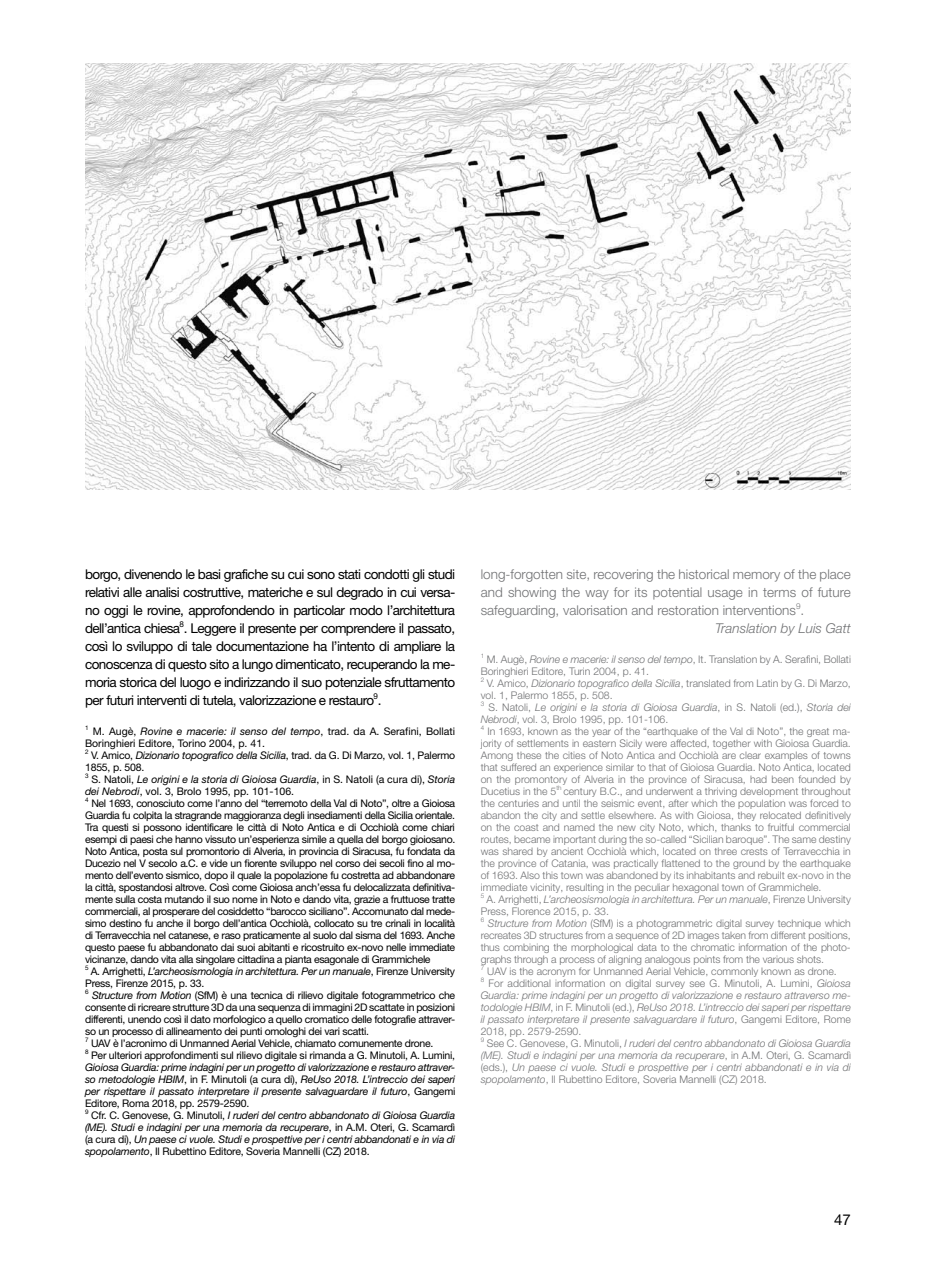
<style>
.page{position:relative;width:936px;height:1263px;background:#fff}
.page>*{position:absolute;margin:0;border:0;box-sizing:border-box;transform-origin:0 0}
.t1{font:15px "Helvetica Neue LT Pro";color:#000}
.t2{font:13.5px/18px "Helvetica Neue LT Pro";letter-spacing:-.04em;color:#000;text-align:justify}
.t3{font:300 13.5px "Helvetica Neue LT Pro";color:#707173}
.t4{font:italic 300 13.5px "Helvetica Neue LT Pro";color:#707173}
.t5{font:10.5px/12px "Helvetica Neue LT Pro";letter-spacing:-.035em;color:#000}
.t6{font:300 10.5px/12px "Helvetica Neue LT Pro";color:#707173}
.s1{font-style:italic}
</style>
<div class="page">
<img style="left:85px;top:64px;width:765px;height:425px">
<p class="t2" style="left:85px;top:564px;width:371px">borgo, divenendo le basi grafiche su cui sono stati condotti gli studi relativi alle analisi costruttive, materiche e sul degrado in cui versa&shy;no oggi le rovine, approfondendo in particolar modo l’architettura dell’antica chiesa<sup>8</sup>. Leggere il presente per comprendere il passato, così lo sviluppo di tale documentazione ha l’intento di ampliare la conoscenza di questo sito a lungo dimenticato, recuperando la me&shy;moria storica del luogo e indirizzando il suo potenziale sfruttamento per futuri interventi di tutela, valorizzazione e restauro<sup>9</sup>.</p>
<p class="t5" style="left:85px;top:725px;width:372px"><sup>1</sup> M. Augè, <span class="s1">Rovine e macerie: il senso del tempo</span>, trad. da A. Serafini, Bollati Boringhieri Editore, Torino 2004, p. 41.<br><sup>2</sup> V. Amico, <span class="s1">Dizionario topografico della Sicilia</span>, trad. da G. Di Marzo, vol. 1, Palermo 1855, p. 508.<br><sup>3</sup> S. Natoli, <span class="s1">Le origini e la storia di Gioiosa Guardia</span>, in S. Natoli (a cura di), <span class="s1">Storia dei Nebrodi</span>, vol. 3, Brolo 1995, pp. 101-106.<br><sup>4</sup> Nel 1693, conosciuto come l’anno del “terremoto della Val di Noto”, oltre a Gioiosa Guardia fu colpita la stragrande maggioranza degli insediamenti della Sicilia orientale.<br>Tra questi si possono identificare le città di Noto Antica e di Occhiolà come chiari esempi di paesi che hanno vissuto un’esperienza simile a quella del borgo gioiosano.<br>Noto Antica, posta sul promontorio di Alveria, in provincia di Siracusa, fu fondata da Ducezio nel V secolo a.C. e vide un fiorente sviluppo nel corso dei secoli fino al mo&shy;mento dell’evento sismico, dopo il quale la popolazione fu costretta ad abbandonare la città, spostandosi altrove. Così come Gioiosa anch’essa fu delocalizzata definitiva&shy;mente sulla costa mutando il suo nome in Noto e dando vita, grazie a fruttuose tratte commerciali, al prosperare del cosiddetto “barocco siciliano”. Accomunato dal mede&shy;simo destino fu anche il borgo dell’antica Occhiolà, collocato su tre crinali in località di Terravecchia nel catanese, e raso praticamente al suolo dal sisma del 1693. Anche questo paese fu abbandonato dai suoi abitanti e ricostruito ex-novo nelle immediate vicinanze, dando vita alla singolare cittadina a pianta esagonale di Grammichele<br><sup>5</sup> A. Arrighetti, <span class="s1">L’archeosismologia in architettura. Per un manuale</span>, Firenze University Press, Firenze 2015, p. 33.<br><sup>6</sup> <span class="s1">Structure from Motion</span> (SfM) è una tecnica di rilievo digitale fotogrammetrico che consente di ricreare strutture 3D da una sequenza di immagini 2D scattate in posizioni differenti, unendo così il dato morfologico a quello cromatico delle fotografie attraver&shy;so un processo di allineamento dei punti omologhi dei vari scatti.<br><sup>7</sup> UAV è l’acronimo di Unmanned Aerial Vehicle, chiamato comunemente drone.<br><sup>8</sup> Per ulteriori approfondimenti sul rilievo digitale si rimanda a G. Minutoli, A. Lumini, <span class="s1">Gioiosa Guardia: prime indagini per un progetto di valorizzazione e restauro attraver&shy;so metodologie HBIM</span>, in F. Minutoli (a cura di), <span class="s1">ReUso 2018. L’intreccio dei saperi per rispettare il passato interpretare il presente salvaguardare il futuro</span>, Gangemi Editore, Roma 2018, pp. 2579-2590.<br><sup>9</sup> Cfr. C. Genovese, G. Minutoli, <span class="s1">I ruderi del centro abbandonato di Gioiosa Guardia (ME). Studi e indagini per una memoria da recuperare</span>, in A.M. Oteri, G. Scamardì (a cura di), <span class="s1">Un paese ci vuole. Studi e prospettive per i centri abbandonati e in via di spopolamento</span>, Il Rubettino Editore, Soveria Mannelli (CZ) 2018.</p>
<p class="t3" style="left:480px;top:565px;width:371px">long-forgotten site, recovering the historical memory of the place</p>
<p class="t3" style="left:480px;top:583px;width:371px">and showing the way for its potential usage in terms of future</p>
<p class="t3" style="left:480px;top:601px;width:325px">safeguarding, valorisation and restoration interventions<sup>9</sup>.</p>
<p class="t4" style="left:715px;top:620px;width:137px">Translation by Luis Gatt</p>
<p class="t6" style="left:480px;top:653px;width:371px"><sup>1</sup> M. Augè, <span class="s1">Rovine e macerie: il senso del tempo</span>, It. Translation by A. Serafini, Bollati Boringhieri Editore, Turin 2004, p. 41.<br><sup>2</sup> V. Amico, <span class="s1">Dizionario topografico della Sicilia</span>, translated from Latin by G. Di Marzo, vol. 1, Palermo 1855, p. 508.<br><sup>3</sup> S. Natoli, <span class="s1">Le origini e la storia di Gioiosa Guardia</span>, in S. Natoli (ed.), <span class="s1">Storia dei Nebrodi</span>, vol. 3, Brolo 1995, pp. 101-106.<br><sup>4</sup> In 1693, known as the year of the “earthquake of the Val di Noto”, the great ma&shy;jority of settlements in eastern Sicily were affected, together with Gioiosa Guardia.<br>Among these the cities of Noto Antica and Occhiolà are clear examples of towns that suffered an experience similar to that of Gioiosa Guardia. Noto Antica, located on the promontory of Alveria in the province of Siracusa, had been founded by Ducetius in the 5<sup>th</sup> century B.C., and underwent a thriving development throughout the centuries and until the seismic event, after which the population was forced to abandon the city and settle elsewhere. As with Gioiosa, they relocated definitively on the coast and named the new city Noto, which, thanks to fruitful commercial routes, became important during the so-called “Sicilian baroque”. The same destiny was shared by ancient Occhiolà which, located on three crests of Terravecchia in the province of Catania, was practically flattened to the ground by the earthquake of 1693. Also this town was abandoned by its inhabitants and rebuilt ex-novo in the immediate vicinity, resulting in the peculiar hexagonal town of Grammichele.<br><sup>5</sup> A. Arrighetti, <span class="s1">L’archeosismologia in architettura. Per un manuale</span>, Firenze University Press, Florence 2015, p. 33.<br><sup>6</sup> <span class="s1">Structure from Motion</span> (SfM) is a photogrammetric digital survey technique which recreates 3D structures from a sequence of 2D images taken from different positions, thus combining the morphological data to the chromatic information of the photo&shy;graphs through a process of aligning analogous points from the various shots.<br><sup>7</sup> UAV is the acronym for Unmanned Aerial Vehicle, commonly known as drone.<br><sup>8</sup> For additional information on digital survey see G. Minutoli, A. Lumini, <span class="s1">Gioiosa Guardia: prime indagini per un progetto di valorizzazione e restauro attraverso me&shy;todologie HBIM</span>, in F. Minutoli (ed.), <span class="s1">ReUso 2018. L’intreccio dei saperi per rispettare il passato interpretare il presente salvaguardare il futuro</span>, Gangemi Editore, Rome 2018, pp. 2579-2590.<br><sup>9</sup> See C. Genovese, G. Minutoli, <span class="s1">I ruderi del centro abbandonato di Gioiosa Guardia (ME). Studi e indagini per una memoria da recuperare</span>, in A.M. Oteri, G. Scamardì (eds.), <span class="s1">Un paese ci vuole. Studi e prospettive per i centri abbandonati e in via di spopolamento</span>, Il Rubettino Editore, Soveria Mannelli (CZ) 2018.</p>
<h1 class="t1" style="left:834px;top:1210px;width:18px">47</h1>
</div>
